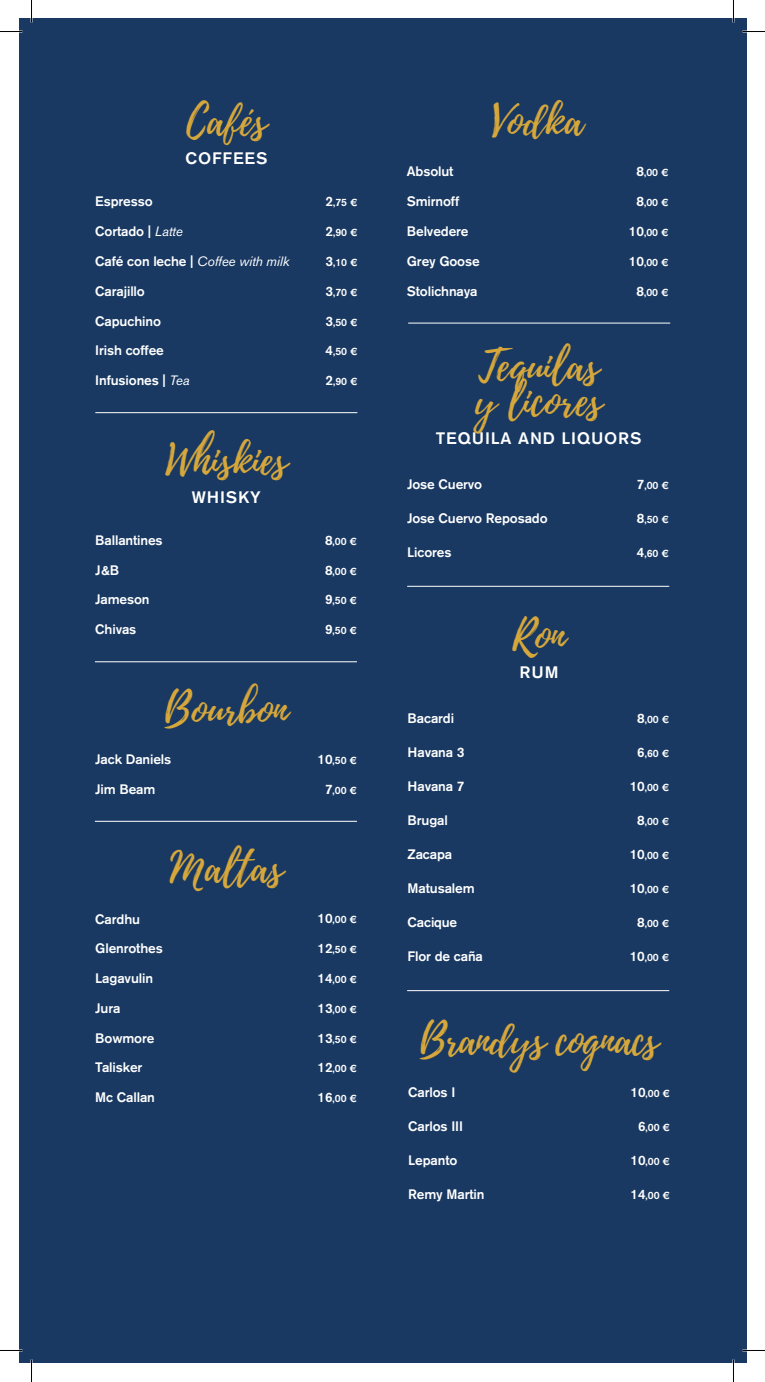
<style>
.page{position:relative;width:765px;height:1382px;background:#fff}
.page>*{position:absolute;margin:0;border:0;box-sizing:border-box;transform-origin:0 0}
.t1{font:42px/34.5px "Playlist Script";color:#d6a73b}
.t2{font:42px "Playlist Script";letter-spacing:-.02em;color:#d6a73b}
.t3{font:500 16.5px "Akzidenz Grotesk BQ";letter-spacing:.05em;color:#fff}
.t4{font:500 13.65px "Akzidenz Grotesk BQ";letter-spacing:-.01em;color:#fff}
.t5{font:italic 13.5px "Akzidenz Grotesk BQ";letter-spacing:-.01em;color:#fff}
.t6{font:500 10.5px "Akzidenz Grotesk BQ";color:#fff}
.s1{font-size:13.5px}
.s2{font-weight:400;font-style:italic;font-size:13.5px}
.s3{font-weight:500;font-style:normal;font-size:13.65px}
</style>
<div class="page">
<div style="left:19px;top:19px;width:727px;height:1343px;background:#193962"></div>
<hr style="left:95px;top:412px;width:262px;height:1px;background:#fff">
<hr style="left:407px;top:586px;width:262px;height:1px;background:#fff">
<hr style="left:407px;top:990px;width:262px;height:1px;background:#fff">
<hr style="left:95px;top:661px;width:262px;height:1px;background:#fff">
<hr style="left:95px;top:820px;width:262px;height:1px;background:#fff">
<hr style="left:408px;top:323px;width:262px;height:1px;background:#fff">
<hr style="left:0;top:1349px;width:22px;height:2px;background:#fff">
<hr style="left:742px;top:1349px;width:23px;height:2px;background:#fff">
<hr style="left:732px;top:0;width:2px;height:22px;background:#fff">
<hr style="left:732px;top:1359px;width:2px;height:22px;background:#fff">
<svg style="left:0;top:31px;width:22px;height:1px"></svg>
<svg style="left:742px;top:31px;width:23px;height:1px"></svg>
<svg style="left:31px;top:0;width:1px;height:22px"></svg>
<svg style="left:31px;top:1359px;width:1px;height:22px"></svg>
<svg style="left:733px;top:0;width:1px;height:22px"></svg>
<svg style="left:733px;top:1359px;width:1px;height:22px"></svg>
<h1 class="t1" style="left:186px;top:105px;width:82px">Cafés</h1>
<p class="t3" style="left:186px;top:148px;width:83px">COFFEES</p>
<p class="t4" style="left:95px;top:193px;width:59px">Espresso</p>
<p class="t6" style="left:325px;top:196px;width:33px"><span class="s1">2</span>,75 €</p>
<p class="t4" style="left:95px;top:223px;width:89px">Cortado | <span class="s2">Latte</span></p>
<p class="t6" style="left:325px;top:226px;width:33px"><span class="s1">2</span>,90 €</p>
<p class="t5" style="left:95px;top:253px;width:195px"><span class="s3">Café con leche |</span> Coffee with milk</p>
<p class="t6" style="left:325px;top:256px;width:33px"><span class="s1">3</span>,10 €</p>
<p class="t4" style="left:95px;top:282px;width:51px">Carajillo</p>
<p class="t6" style="left:325px;top:285px;width:33px"><span class="s1">3</span>,70 €</p>
<p class="t4" style="left:95px;top:312px;width:67px">Capuchino</p>
<p class="t6" style="left:325px;top:315px;width:33px"><span class="s1">3</span>,50 €</p>
<p class="t4" style="left:95px;top:342px;width:70px">Irish coffee</p>
<p class="t6" style="left:325px;top:345px;width:33px"><span class="s1">4</span>,50 €</p>
<p class="t4" style="left:95px;top:372px;width:96px">Infusiones | <span class="s2">Tea</span></p>
<p class="t6" style="left:325px;top:375px;width:33px"><span class="s1">2</span>,90 €</p>
<h1 class="t1" style="left:165px;top:443px;width:123px">Whiskies</h1>
<p class="t3" style="left:192px;top:486px;width:71px">WHISKY</p>
<p class="t4" style="left:95px;top:531px;width:69px">Ballantines</p>
<p class="t6" style="left:325px;top:534px;width:33px"><span class="s1">8</span>,00 €</p>
<p class="t4" style="left:95px;top:561px;width:25px">J&amp;B</p>
<p class="t6" style="left:325px;top:564px;width:33px"><span class="s1">8</span>,00 €</p>
<p class="t4" style="left:95px;top:591px;width:56px">Jameson</p>
<p class="t6" style="left:325px;top:594px;width:33px"><span class="s1">9</span>,50 €</p>
<p class="t4" style="left:95px;top:621px;width:43px">Chivas</p>
<p class="t6" style="left:325px;top:624px;width:33px"><span class="s1">9</span>,50 €</p>
<h1 class="t1" style="left:164px;top:692px;width:125px">Bourbon</h1>
<p class="t4" style="left:95px;top:750px;width:77px">Jack Daniels</p>
<p class="t6" style="left:317px;top:753px;width:41px"><span class="s1">10</span>,50 €</p>
<p class="t4" style="left:95px;top:780px;width:62px">Jim Beam</p>
<p class="t6" style="left:325px;top:783px;width:33px"><span class="s1">7</span>,00 €</p>
<h1 class="t1" style="left:170px;top:852px;width:114px">Maltas</h1>
<p class="t4" style="left:95px;top:910px;width:46px">Cardhu</p>
<p class="t6" style="left:317px;top:913px;width:41px"><span class="s1">10</span>,00 €</p>
<p class="t4" style="left:95px;top:940px;width:69px">Glenrothes</p>
<p class="t6" style="left:317px;top:943px;width:41px"><span class="s1">12</span>,50 €</p>
<p class="t4" style="left:95px;top:969px;width:59px">Lagavulin</p>
<p class="t6" style="left:317px;top:972px;width:41px"><span class="s1">14</span>,00 €</p>
<p class="t4" style="left:95px;top:999px;width:27px">Jura</p>
<p class="t6" style="left:317px;top:1002px;width:41px"><span class="s1">13</span>,00 €</p>
<p class="t4" style="left:95px;top:1029px;width:61px">Bowmore</p>
<p class="t6" style="left:317px;top:1032px;width:41px"><span class="s1">13</span>,50 €</p>
<p class="t4" style="left:95px;top:1059px;width:49px">Talisker</p>
<p class="t6" style="left:317px;top:1062px;width:41px"><span class="s1">12</span>,00 €</p>
<p class="t4" style="left:95px;top:1088px;width:61px">Mc Callan</p>
<p class="t6" style="left:317px;top:1091px;width:41px"><span class="s1">16</span>,00 €</p>
<h1 class="t1" style="left:492px;top:105px;width:92px">Vodka</h1>
<p class="t4" style="left:407px;top:163px;width:48px">Absolut</p>
<p class="t6" style="left:636px;top:166px;width:33px"><span class="s1">8</span>,00 €</p>
<p class="t4" style="left:407px;top:193px;width:54px">Smirnoff</p>
<p class="t6" style="left:636px;top:196px;width:33px"><span class="s1">8</span>,00 €</p>
<p class="t4" style="left:407px;top:223px;width:63px">Belvedere</p>
<p class="t6" style="left:629px;top:226px;width:41px"><span class="s1">10</span>,00 €</p>
<p class="t4" style="left:407px;top:252px;width:74px">Grey Goose</p>
<p class="t6" style="left:629px;top:255px;width:41px"><span class="s1">10</span>,00 €</p>
<p class="t4" style="left:407px;top:282px;width:72px">Stolichnaya</p>
<p class="t6" style="left:636px;top:285px;width:33px"><span class="s1">8</span>,00 €</p>
<h1 class="t1" style="left:475px;top:350px;width:128px">Tequilas y licores</h1>
<p class="t3" style="left:436px;top:428px;width:207px">TEQUILA AND LIQUORS</p>
<p class="t4" style="left:407px;top:475px;width:76px">Jose Cuervo</p>
<p class="t6" style="left:637px;top:478px;width:33px"><span class="s1">7</span>,00 €</p>
<p class="t4" style="left:407px;top:509px;width:142px">Jose Cuervo Reposado</p>
<p class="t6" style="left:637px;top:512px;width:33px"><span class="s1">8</span>,50 €</p>
<p class="t4" style="left:407px;top:543px;width:46px">Licores</p>
<p class="t6" style="left:637px;top:546px;width:33px"><span class="s1">4</span>,60 €</p>
<h1 class="t1" style="left:512px;top:619px;width:55px">Ron</h1>
<p class="t3" style="left:519px;top:662px;width:40px">RUM</p>
<p class="t4" style="left:407px;top:709px;width:48px">Bacardi</p>
<p class="t6" style="left:637px;top:712px;width:33px"><span class="s1">8</span>,00 €</p>
<p class="t4" style="left:407px;top:743px;width:58px">Havana 3</p>
<p class="t6" style="left:637px;top:746px;width:33px"><span class="s1">6</span>,60 €</p>
<p class="t4" style="left:407px;top:777px;width:58px">Havana 7</p>
<p class="t6" style="left:629px;top:780px;width:41px"><span class="s1">10</span>,00 €</p>
<p class="t4" style="left:407px;top:811px;width:42px">Brugal</p>
<p class="t6" style="left:637px;top:814px;width:33px"><span class="s1">8</span>,00 €</p>
<p class="t4" style="left:407px;top:845px;width:46px">Zacapa</p>
<p class="t6" style="left:629px;top:848px;width:41px"><span class="s1">10</span>,00 €</p>
<p class="t4" style="left:407px;top:879px;width:69px">Matusalem</p>
<p class="t6" style="left:629px;top:882px;width:41px"><span class="s1">10</span>,00 €</p>
<p class="t4" style="left:407px;top:913px;width:51px">Cacique</p>
<p class="t6" style="left:637px;top:916px;width:33px"><span class="s1">8</span>,00 €</p>
<p class="t4" style="left:407px;top:947px;width:77px">Flor de caña</p>
<p class="t6" style="left:629px;top:950px;width:41px"><span class="s1">10</span>,00 €</p>
<h1 class="t2" style="left:419px;top:1009px;width:240px">Brandys cognacs</h1>
<p class="t4" style="left:408px;top:1083px;width:49px">Carlos I</p>
<p class="t6" style="left:630px;top:1086px;width:41px"><span class="s1">10</span>,00 €</p>
<p class="t4" style="left:408px;top:1117px;width:56px">Carlos III</p>
<p class="t6" style="left:638px;top:1120px;width:33px"><span class="s1">6</span>,00 €</p>
<p class="t4" style="left:408px;top:1151px;width:51px">Lepanto</p>
<p class="t6" style="left:630px;top:1154px;width:41px"><span class="s1">10</span>,00 €</p>
<p class="t4" style="left:408px;top:1185px;width:78px">Remy Martin</p>
<p class="t6" style="left:630px;top:1188px;width:41px"><span class="s1">14</span>,00 €</p>
</div>
